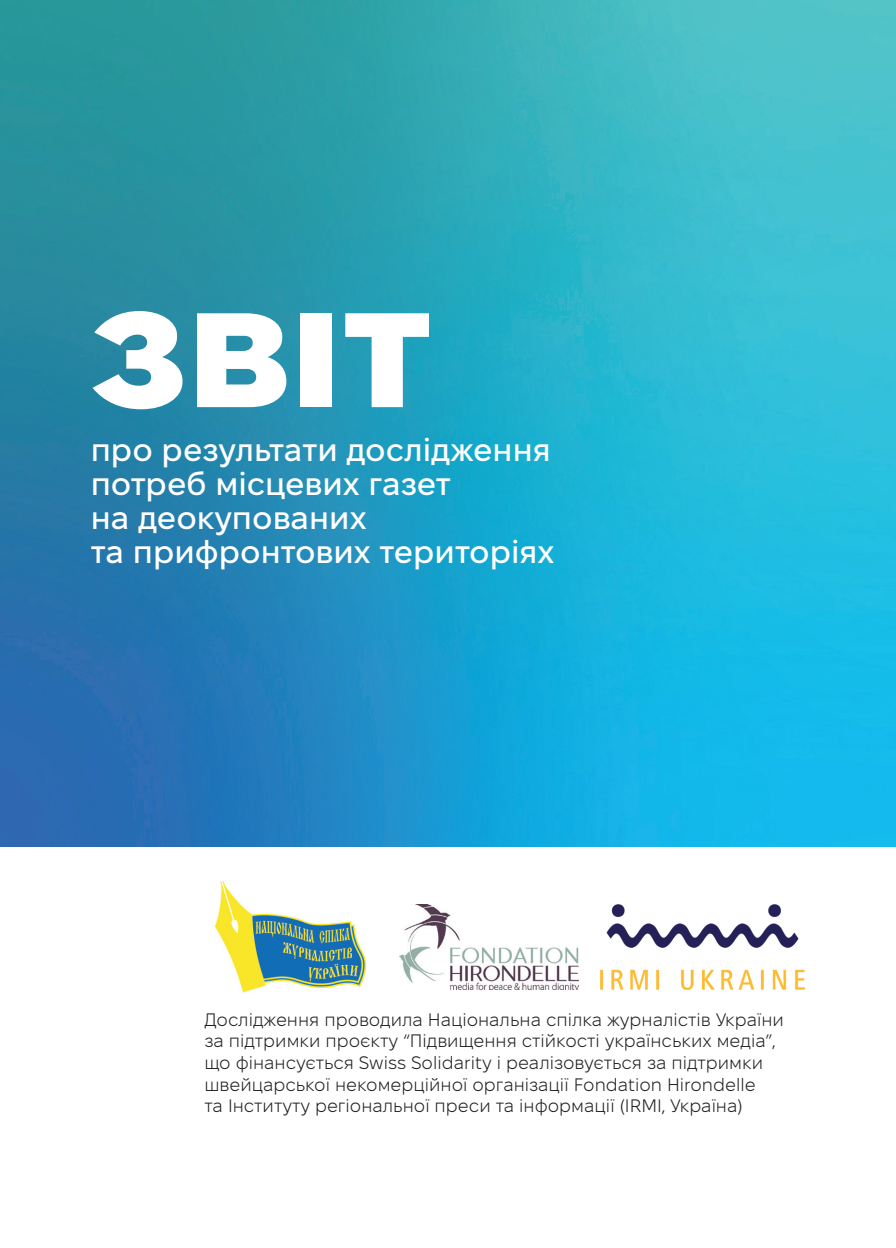
<style>
.page{position:relative;width:896px;height:1248px;background:#fff}
.page>*{position:absolute;margin:0;border:0;box-sizing:border-box;transform-origin:0 0}
.t1{font:900 134px "Mac Paw Fixel Display";color:#fff;scale:1.12 1}
.t2{font:500 32px/34px "Mac Paw Fixel Display";color:#fff}
.t3{font:300 18px/21.6px "Mac Paw Fixel Display";color:#231f20}
</style>
<div class="page">
<img style="left:0;top:0;width:896px;height:846px">
<img style="left:399px;top:904px;width:179px;height:85px">
<img style="left:600px;top:904px;width:205px;height:85px">
<img style="left:214px;top:880px;width:153px;height:113px">
<p class="t1" style="left:91px;top:281px;width:307px">ЗВІТ</p>
<p class="t2" style="left:91px;top:432px;width:465px">про результати дослідження потреб місцевих газет<br>на деокупованих<br>та прифронтових територіях</p>
<p class="t3" style="left:204px;top:1008px;width:581px">Дослідження проводила Національна спілка журналістів України за підтримки проєкту “Підвищення стійкості українських медіа”, що фінансується Swiss Solidarity і реалізовується за підтримки швейцарської некомерційної організації Fondation Hirondelle<br>та Інституту регіональної преси та інформації (IRMI, Україна)</p>
</div>
